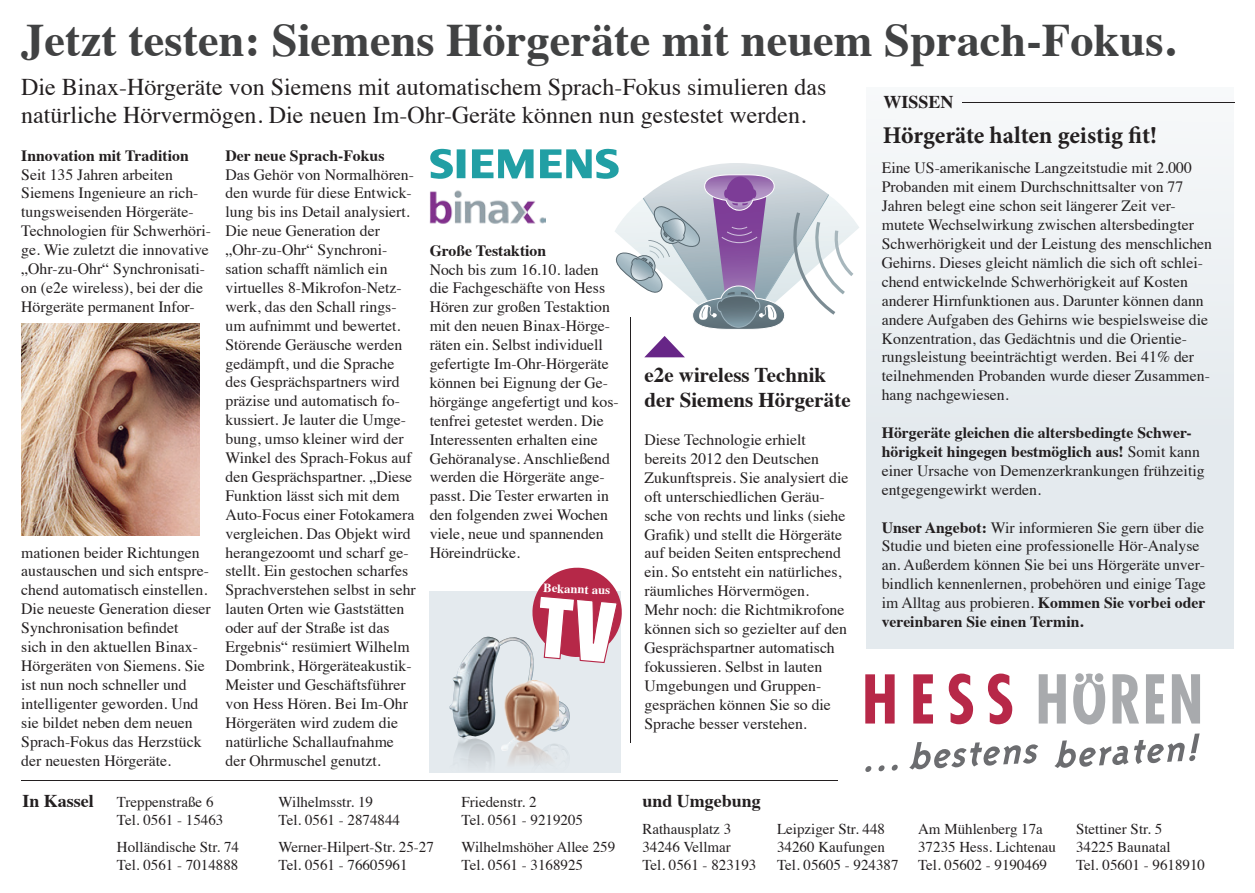
<style>
.page{position:relative;width:1255px;height:893px;background:#fff}
.page>*{position:absolute;margin:0;border:0;box-sizing:border-box;transform-origin:0 0}
.t1{font:700 46.5px "Times";color:#414243}
.t2{font:24px/28.8px "Times";color:#231f20}
.t3{font:700 24px "Minion Pro";letter-spacing:-.005em;color:#231f20}
.t4{font:700 21px/25.2px "Times";color:#231f20}
.t5{font:700 18px "Times";color:#231f20}
.t6{font:15.75px/18.9px "Times";color:#231f20}
.t7{font:700 15.75px "Times";color:#231f20}
.t8{font:15px/18px "Times";color:#231f20}
.t9{font:700 12.6px "Times";color:#fff}
.s1{font-weight:700}
</style>
<div class="page">
<svg style="left:1073px;top:673px;width:32px;height:51px"></svg>
<svg style="left:1038px;top:674px;width:27px;height:49px"></svg>
<svg style="left:1112px;top:674px;width:26px;height:49px"></svg>
<svg style="left:1146px;top:674px;width:18px;height:49px"></svg>
<svg style="left:1171px;top:674px;width:28px;height:49px"></svg>
<svg style="left:865px;top:674px;width:29px;height:49px"></svg>
<svg style="left:913px;top:674px;width:20px;height:49px"></svg>
<svg style="left:948px;top:673px;width:25px;height:51px"></svg>
<svg style="left:987px;top:673px;width:25px;height:51px"></svg>
<svg style="left:865px;top:766px;width:6px;height:6px"></svg>
<svg style="left:878px;top:765px;width:6px;height:6px"></svg>
<div style="left:891px;top:765px;width:7px;height:6px;background:#6c6d70;border-radius:3px"></div>
<svg style="left:909px;top:742px;width:129px;height:27px"></svg>
<svg style="left:1054px;top:733px;width:145px;height:35px"></svg>
<div style="left:865px;top:87px;width:368px;height:561px;background:#e4eaee"></div>
<hr style="left:961px;top:102px;width:273px;height:1px;background:#231f20">
<svg style="left:430px;top:149px;width:35px;height:30px"></svg>
<svg style="left:472px;top:149px;width:61px;height:29px"></svg>
<img style="left:429px;top:190px;width:111px;height:34px">
<svg style="left:540px;top:149px;width:319px;height:181px"></svg>
<div style="left:429px;top:591px;width:192px;height:181px;background:#e4eaee"></div>
<img style="left:449px;top:637px;width:121px;height:129px">
<img style="left:501px;top:680px;width:57px;height:61px">
<img style="left:501px;top:741px;width:57px;height:25px">
<hr style="left:21px;top:781px;width:817px;height:1px;background:#231f20">
<img style="left:21px;top:323px;width:179px;height:213px">
<svg style="left:530px;top:567px;width:92px;height:97px"></svg>
<svg style="left:644px;top:336px;width:41px;height:21px"></svg>
<hr style="left:630px;top:317px;width:1px;height:426px;background:#231f20">
<p class="t1" style="left:21px;top:-4px;width:1155px">Jetzt testen: Siemens Hörgeräte mit neuem Sprach-Fokus.</p>
<p class="t2" style="left:21px;top:70px;width:806px">Die Binax-Hörgeräte von Siemens mit automatischem Sprach-Fokus simulieren das natürliche Hörvermögen. Die neuen Im-Ohr-Geräte können nun gestestet werden.</p>
<p class="t5" style="left:883px;top:85px;width:72px">WISSEN</p>
<p class="t3" style="left:882px;top:118px;width:276px">Hörgeräte halten geistig fit!</p>
<p class="t6" style="left:881px;top:157px;width:332px">Eine US-amerikanische Langzeitstudie mit 2.000<br>Probanden mit einem Durchschnittsalter von 77<br>Jahren belegt eine schon seit längerer Zeit ver&shy;mutete Wechselwirkung zwischen altersbedingter Schwerhörigkeit und der Leistung des menschlichen Gehirns. Dieses gleicht nämlich die sich oft schlei&shy;chend entwickelnde Schwerhörigkeit auf Kosten anderer Hirnfunktionen aus. Darunter können dann andere Aufgaben des Gehirns wie bespielsweise die Konzentration, das Gedächtnis und die Orientie&shy;rungsleistung beeinträchtigt werden. Bei 41% der teilnehmenden Probanden wurde dieser Zusammen&shy;hang nachgewiesen.</p>
<p class="t6" style="left:881px;top:422px;width:324px"><span class="s1">Hörgeräte gleichen die altersbedingte Schwer&shy;hörigkeit hingegen bestmöglich aus!</span> Somit kann einer Ursache von Demenzerkrankungen frühzeitig entgegengewirkt werden.</p>
<p class="t6" style="left:881px;top:516px;width:326px"><span class="s1">Unser Angebot:</span> Wir informieren Sie gern über die Studie und bieten eine professionelle Hör-Analyse an. Außerdem können Sie bei uns Hörgeräte unver&shy;bindlich kennenlernen, probehören und einige Tage im Alltag aus probieren. <span class="s1">Kommen Sie vorbei oder vereinbaren Sie einen Termin.</span></p>
<p class="t7" style="left:225px;top:140px;width:160px">Der neue Sprach-Fokus</p>
<p class="t6" style="left:225px;top:163px;width:192px">Das Gehör von Normalhören&shy;den wurde für diese Entwick&shy;lung bis ins Detail analysiert.<br>Die neue Generation der „Ohr-zu-Ohr“ Synchroni&shy;sation schafft nämlich ein virtuelles 8-Mikrofon-Netz&shy;werk, das den Schall rings&shy;um aufnimmt und bewertet.<br>Störende Geräusche werden gedämpft, und die Sprache des Gesprächspartners wird präzise und automatisch fo&shy;kussiert. Je lauter die Umge&shy;bung, umso kleiner wird der<br>Winkel des Sprach-Fokus auf den Gesprächspartner. „Diese<br>Funktion lässt sich mit dem<br>Auto-Focus einer Fotokamera vergleichen. Das Objekt wird herangezoomt und scharf ge&shy;stellt. Ein gestochen scharfes<br>Sprachverstehen selbst in sehr lauten Orten wie Gaststätten oder auf der Straße ist das<br>Ergebnis“ resümiert Wilhelm<br>Dombrink, Hörgeräteakustik-<br>Meister und Geschäftsführer von Hess Hören. Bei Im-Ohr<br>Hörgeräten wird zudem die natürliche Schallaufnahme der Ohrmuschel genutzt.</p>
<p class="t7" style="left:21px;top:140px;width:169px">Innovation mit Tradition</p>
<p class="t6" style="left:21px;top:163px;width:191px">Seit 135 Jahren arbeiten<br>Siemens Ingenieure an rich&shy;tungsweisenden Hörgeräte-<br>Technologien für Schwerhöri&shy;ge. Wie zuletzt die innovative „Ohr-zu-Ohr“ Synchronisati&shy;on (e2e wireless), bei der die<br>Hörgeräte permanent Infor-</p>
<p class="t7" style="left:429px;top:235px;width:118px">Große Testaktion</p>
<p class="t6" style="left:429px;top:258px;width:191px">Noch bis zum 16.10. laden die Fachgeschäfte von Hess<br>Hören zur großen Testaktion mit den neuen Binax-Hörge&shy;räten ein. Selbst individuell gefertigte Im-Ohr-Hörgeräte können bei Eignung der Ge&shy;hörgänge angefertigt und kos&shy;tenfrei getestet werden. Die<br>Interessenten erhalten eine<br>Gehöranalyse. Anschließend werden die Hörgeräte ange&shy;passt. Die Tester erwarten in den folgenden zwei Wochen viele, neue und spannenden<br>Höreindrücke.</p>
<p class="t9" style="left:544px;top:576px;width:68px;rotate:2deg">Bekannt aus</p>
<p class="t4" style="left:644px;top:360px;width:208px">e2e wireless Technik der Siemens Hörgeräte</p>
<p class="t6" style="left:644px;top:429px;width:205px">Diese Technologie erhielt bereits 2012 den Deutschen<br>Zukunftspreis. Sie analysiert die oft unterschiedlichen Geräu&shy;sche von rechts und links (siehe<br>Grafik) und stellt die Hörgeräte auf beiden Seiten entsprechend ein. So entsteht ein natürliches, räumliches Hörvermögen.<br>Mehr noch: die Richtmikrofone können sich so gezielter auf den<br>Gesprächspartner automatisch fokussieren. Selbst in lauten<br>Umgebungen und Gruppen&shy;gesprächen können Sie so die<br>Sprache besser verstehen.</p>
<p class="t6" style="left:21px;top:541px;width:191px">mationen beider Richtungen austauschen und sich entspre&shy;chend automatisch einstellen.<br>Die neueste Generation dieser<br>Synchronisation befindet<br>sich in den aktuellen Binax-<br>Hörgeräten von Siemens. Sie ist nun noch schneller und intelligenter geworden. Und sie bildet neben dem neuen<br>Sprach-Fokus das Herzstück der neuesten Hörgeräte.</p>
<p class="t5" style="left:22px;top:783px;width:73px">In Kassel</p>
<p class="t5" style="left:642px;top:783px;width:120px">und Umgebung</p>
<p class="t8" style="left:279px;top:791px;width:96px">Wilhelmsstr. 19</p>
<p class="t8" style="left:279px;top:809px;width:123px">Tel. 0561 - 2874844</p>
<p class="t8" style="left:279px;top:837px;width:157px">Werner-Hilpert-Str. 25-27</p>
<p class="t8" style="left:279px;top:855px;width:130px">Tel. 0561 - 76605961</p>
<p class="t8" style="left:117px;top:791px;width:98px">Treppenstraße 6</p>
<p class="t8" style="left:117px;top:809px;width:108px">Tel. 0561 - 15463</p>
<p class="t8" style="left:461px;top:791px;width:76px">Friedenstr. 2</p>
<p class="t8" style="left:461px;top:809px;width:123px">Tel. 0561 - 9219205</p>
<p class="t8" style="left:461px;top:837px;width:155px">Wilhelmshöher Allee 259</p>
<p class="t8" style="left:461px;top:855px;width:123px">Tel. 0561 - 3168925</p>
<p class="t8" style="left:642px;top:818px;width:90px">Rathausplatz 3<br>34246 Vellmar</p>
<p class="t8" style="left:642px;top:854px;width:115px">Tel. 0561 - 823193</p>
<p class="t8" style="left:117px;top:837px;width:124px">Holländische Str. 74<br>Tel. 0561 - 7014888</p>
<p class="t8" style="left:777px;top:818px;width:109px">Leipziger Str. 448</p>
<p class="t8" style="left:777px;top:836px;width:109px">34260 Kaufungen</p>
<p class="t8" style="left:777px;top:854px;width:123px">Tel. 05605 - 924387</p>
<p class="t8" style="left:918px;top:818px;width:126px">Am Mühlenberg 17a</p>
<p class="t8" style="left:918px;top:836px;width:139px">37235 Hess. Lichtenau</p>
<p class="t8" style="left:918px;top:854px;width:130px">Tel. 05602 - 9190469</p>
<p class="t8" style="left:1075px;top:818px;width:88px">Stettiner Str. 5</p>
<p class="t8" style="left:1075px;top:836px;width:96px">34225 Baunatal</p>
<p class="t8" style="left:1075px;top:854px;width:130px">Tel. 05601 - 9618910</p>
</div>
